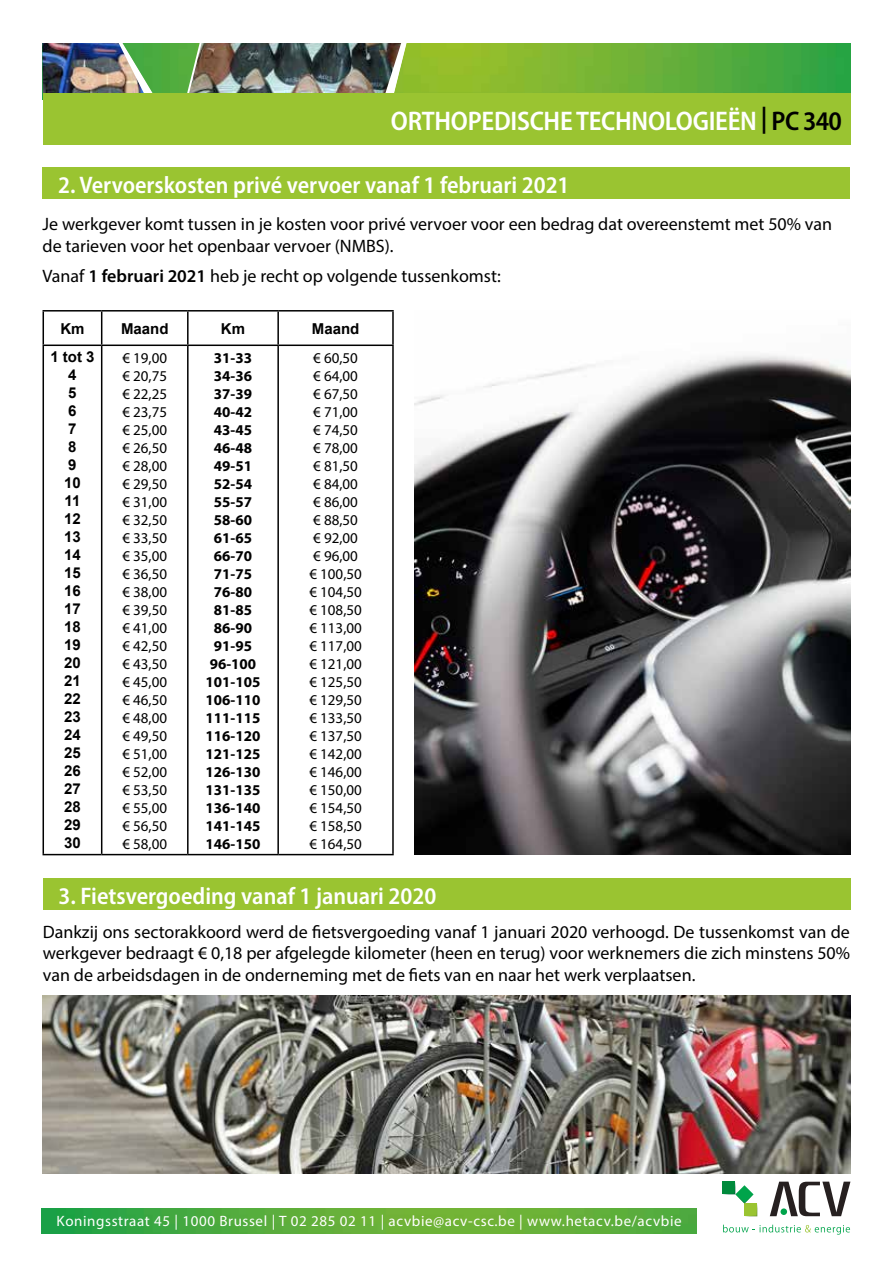
<style>
.page{position:relative;width:893px;height:1263px;background:#fff}
.page>*{position:absolute;margin:0;border:0;box-sizing:border-box;transform-origin:0 0}
.t1{font:600 semi-condensed 27px "Myriad Pro";letter-spacing:-.01em;color:#fff}
.t2{font:600 semi-condensed 24px "Myriad Pro";color:#fff}
.t3{font:18px/21.6px "Myriad Pro";color:#000}
.t4{font:15px/18px "Myriad Pro";color:#000;text-align:justify}
.t5{font:700 15px/18px "Myriad Pro";color:#000;text-align:center}
.t6{font:15px "Myriad Pro";letter-spacing:.04em;color:#fff}
.t7{font:700 15px/18px "Arial";color:#000;text-align:center}
.s1{color:#000}
.s2{font-weight:600}
</style>
<div class="page">
<img style="left:523px;top:43px;width:294px;height:51px">
<img style="left:42px;top:43px;width:481px;height:57px">
<img style="left:42px;top:43px;width:103px;height:52px">
<div style="left:43px;top:94px;width:807px;height:51px;background:#9ac431"></div>
<div style="left:817px;top:43px;width:34px;height:52px;background:#2ca443"></div>
<hr style="left:43px;top:310px;width:59px;height:2px;background:#000">
<hr style="left:43px;top:312px;width:1px;height:33px;background:#000">
<hr style="left:102px;top:310px;width:86px;height:2px;background:#000">
<hr style="left:101px;top:312px;width:1px;height:33px;background:#000">
<hr style="left:188px;top:310px;width:90px;height:2px;background:#000">
<hr style="left:187px;top:312px;width:2px;height:33px;background:#000">
<hr style="left:278px;top:310px;width:116px;height:2px;background:#000">
<hr style="left:277px;top:312px;width:2px;height:33px;background:#000">
<hr style="left:392px;top:312px;width:2px;height:33px;background:#000">
<hr style="left:43px;top:345px;width:59px;height:1px;background:#000">
<hr style="left:43px;top:346px;width:1px;height:508px;background:#000">
<hr style="left:102px;top:345px;width:86px;height:1px;background:#000">
<hr style="left:101px;top:346px;width:1px;height:508px;background:#000">
<hr style="left:188px;top:345px;width:90px;height:1px;background:#000">
<hr style="left:187px;top:346px;width:2px;height:508px;background:#000">
<hr style="left:278px;top:345px;width:116px;height:1px;background:#000">
<hr style="left:277px;top:346px;width:2px;height:508px;background:#000">
<hr style="left:392px;top:346px;width:2px;height:508px;background:#000">
<hr style="left:43px;top:854px;width:59px;height:1px;background:#000">
<hr style="left:102px;top:854px;width:86px;height:1px;background:#000">
<hr style="left:188px;top:854px;width:90px;height:1px;background:#000">
<hr style="left:278px;top:854px;width:116px;height:1px;background:#000">
<div style="left:43px;top:167px;width:807px;height:31px;background:#9ac431"></div>
<img style="left:42px;top:1208px;width:655px;height:25px">
<svg style="left:770px;top:1181px;width:80px;height:35px"></svg>
<svg style="left:723px;top:1225px;width:127px;height:9px"></svg>
<svg style="left:722px;top:1181px;width:35px;height:35px"></svg>
<img style="left:415px;top:354px;width:435px;height:501px">
<div style="left:43px;top:878px;width:807px;height:31px;background:#9ac431"></div>
<img style="left:43px;top:995px;width:807px;height:179px">
<h1 class="t1" style="left:391px;top:104px;width:452px">ORTHOPEDISCHE TECHNOLOGIEËN <span class="s1">| PC 340</span></h1>
<h2 class="t2" style="left:58px;top:170px;width:513px">2. Vervoerskosten privé vervoer vanaf 1 februari 2021</h2>
<p class="t3" style="left:43px;top:213px;width:791px">Je werkgever komt tussen in je kosten voor privé vervoer voor een bedrag dat overeenstemt met 50% van de tarieven voor het openbaar vervoer (NMBS).</p>
<p class="t3" style="left:43px;top:264px;width:460px">Vanaf <span class="s2">1 februari 2021</span> heb je recht op volgende tussenkomst:</p>
<p class="t7" style="left:60px;top:319px;width:26px">Km</p>
<p class="t7" style="left:121px;top:319px;width:49px">Maand</p>
<p class="t7" style="left:221px;top:319px;width:26px">Km</p>
<p class="t7" style="left:312px;top:319px;width:49px">Maand</p>
<p class="t7" style="left:50px;top:348px;width:46px">1 tot 3<br>4<br>5<br>6<br>7<br>8<br>9<br>10<br>11<br>12<br>13<br>14<br>15<br>16<br>17<br>18<br>19<br>20<br>21<br>22<br>23<br>24<br>25<br>26<br>27<br>28<br>29<br>30</p>
<p class="t4" style="left:122px;top:348px;width:46px">€ 19,00 € 20,75 € 22,25 € 23,75 € 25,00 € 26,50 € 28,00 € 29,50 € 31,00 € 32,50 € 33,50 € 35,00 € 36,50 € 38,00 € 39,50 € 41,00 € 42,50 € 43,50 € 45,00 € 46,50 € 48,00 € 49,50 € 51,00 € 52,00 € 53,50 € 55,00 € 56,50 € 58,00</p>
<p class="t5" style="left:206px;top:348px;width:56px">31-33<br>34-36<br>37-39<br>40-42<br>43-45<br>46-48<br>49-51<br>52-54<br>55-57<br>58-60<br>61-65<br>66-70<br>71-75<br>76-80<br>81-85<br>86-90<br>91-95<br>96-100<br>101-105<br>106-110<br>111-115<br>116-120<br>121-125<br>126-130<br>131-135<br>136-140<br>141-145<br>146-150</p>
<p class="t4" style="left:309px;top:348px;width:54px;text-align:left">€ 60,50 € 64,00 € 67,50 € 71,00 € 74,50 € 78,00 € 81,50 € 84,00 € 86,00 € 88,50 € 92,00 € 96,00 € 100,50 € 104,50 € 108,50 € 113,00 € 117,00 € 121,00 € 125,50 € 129,50 € 133,50 € 137,50 € 142,00 € 146,00 € 150,00 € 154,50 € 158,50 € 164,50</p>
<h2 class="t2" style="left:58px;top:881px;width:379px">3. Fietsvergoeding vanaf 1 januari 2020</h2>
<p class="t3" style="left:43px;top:920px;width:809px;text-align:justify">Dankzij ons sectorakkoord werd de fietsvergoeding vanaf 1 januari 2020 verhoogd. De tussenkomst van de werkgever bedraagt € 0,18 per afgelegde kilometer (heen en terug) voor werknemers die zich minstens 50% van de arbeidsdagen in de onderneming met de fiets van en naar het werk verplaatsen.</p>
<p class="t6" style="left:57px;top:1212px;width:626px">Koningsstraat 45 | 1000 Brussel | T 02 285 02 11 | acvbie@acv-csc.be | www.hetacv.be/acvbie</p>
</div>
